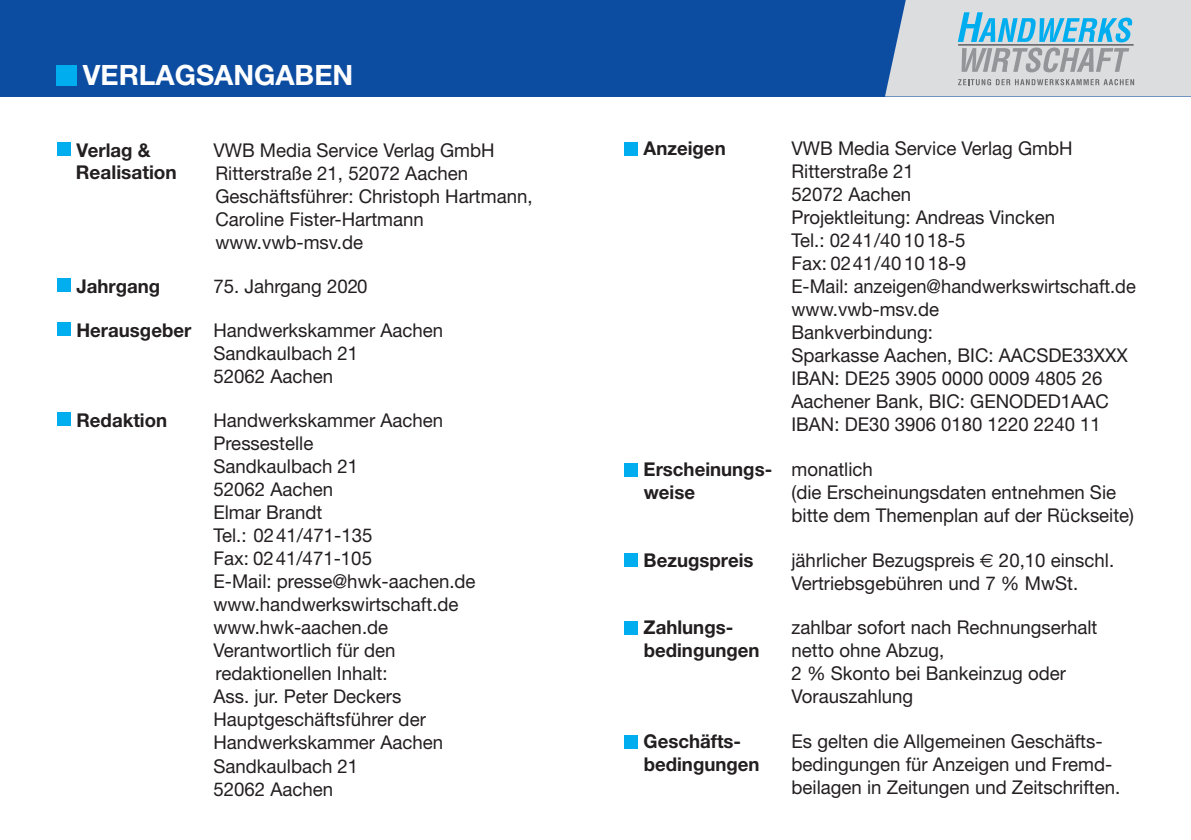
<style>
.page{position:relative;width:1191px;height:840px;background:#fff}
.page>*{position:absolute;margin:0;border:0;box-sizing:border-box;transform-origin:0 0}
.t1{font:700 28px "Helvetica Neue";color:#fff}
.t2{font:19px/23px "Helvetica Neue";color:#231f20}
.t3{font:700 19px/23px "Helvetica Neue";color:#231f20}
.s1{font-weight:700}
.s2{font-weight:400}
.s3{font-family:"Euro Sans"}
</style>
<div class="page">
<div style="left:0;top:0;width:1191px;height:96px;background:#0d4da1"></div>
<svg style="left:885px;top:0;width:306px;height:96px;background:#bcccd6"></svg>
<div style="left:57px;top:65px;width:20px;height:20px;background:#00aeef"></div>
<div style="left:57px;top:142px;width:13px;height:14px;background:#00aeef"></div>
<div style="left:57px;top:412px;width:13px;height:14px;background:#00aeef"></div>
<div style="left:57px;top:322px;width:13px;height:14px;background:#00aeef"></div>
<div style="left:57px;top:278px;width:13px;height:14px;background:#00aeef"></div>
<div style="left:624px;top:142px;width:13px;height:14px;background:#00aeef"></div>
<div style="left:624px;top:462px;width:13px;height:14px;background:#00aeef"></div>
<div style="left:624px;top:553px;width:13px;height:14px;background:#00aeef"></div>
<div style="left:624px;top:620px;width:13px;height:14px;background:#00aeef"></div>
<div style="left:624px;top:734px;width:13px;height:14px;background:#00aeef"></div>
<h1 class="t1" style="left:83px;top:65px;width:272px">VERLAGSANGABEN</h1>
<p class="t3" style="left:76px;top:140px;width:75px">Verlag &amp;</p>
<p class="t2" style="left:213px;top:140px;width:321px">VWB Media Service Verlag GmbH<br>Ritterstraße 21, 52072 Aachen<br>Geschäftsführer: Christoph Hartmann,<br>Caroline Fister-Hartmann www.vwb-msv.de</p>
<p class="t3" style="left:76px;top:276px;width:85px">Jahrgang</p>
<p class="t2" style="left:213px;top:276px;width:156px">75. Jahrgang 2020</p>
<p class="t2" style="left:213px;top:320px;width:231px;text-indent:-137px"><span class="s1">Herausgeber</span> Handwerkskammer Aachen<br>Sandkaulbach 21<br>52062 Aachen</p>
<p class="t3" style="left:76px;top:410px;width:92px">Redaktion</p>
<p class="t2" style="left:213px;top:410px;width:264px">Handwerkskammer Aachen<br>Pressestelle<br>Sandkaulbach 21<br>52062 Aachen<br>Elmar Brandt<br>Tel.: 0241/471-135<br>Fax: 0241/471-105<br>E-Mail: presse@hwk-aachen.de www.handwerkswirtschaft.de www.hwk-aachen.de<br>Verantwortlich für den redaktionellen Inhalt:<br>Ass. jur. Peter Deckers<br>Hauptgeschäftsführer der<br>Handwerkskammer Aachen<br>Sandkaulbach 21<br>52062 Aachen</p>
<p class="t3" style="left:76px;top:163px;width:102px">Realisation</p>
<p class="t3" style="left:643px;top:138px;width:84px">Anzeigen</p>
<p class="t2" style="left:791px;top:138px;width:346px">VWB Media Service Verlag GmbH<br>Ritterstraße 21<br>52072 Aachen<br>Projektleitung: Andreas Vincken<br>Tel.: 0241/40 10 18-5<br>Fax: 0241/40 10 18-9<br>E-Mail: anzeigen@handwerkswirtschaft.de www.vwb-msv.de<br>Bankverbindung:<br>Sparkasse Aachen, BIC: AACSDE33XXX<br>IBAN: DE25 3905 0000 0009 4805 26<br>Aachener Bank, BIC: GENODED1AAC<br>IBAN: DE30 3906 0180 1220 2240 11</p>
<p class="t3" style="left:643px;top:459px;width:231px">Erscheinungs- <span class="s2">monatlich </span>weise</p>
<p class="t2" style="left:791px;top:482px;width:344px">(die Erscheinungsdaten entnehmen Sie bitte dem Themenplan auf der Rückseite)</p>
<p class="t3" style="left:643px;top:549px;width:111px">Bezugspreis</p>
<p class="t2" style="left:791px;top:550px;width:324px">jährlicher Bezugspreis <span class="s3">€</span> 20,10 einschl.<br>Vertriebsgebühren und 7 % MwSt.</p>
<p class="t3" style="left:643px;top:617px;width:91px">Zahlungs-</p>
<p class="t2" style="left:791px;top:617px;width:307px">zahlbar sofort nach Rechnungserhalt</p>
<p class="t3" style="left:643px;top:640px;width:117px">bedingungen</p>
<p class="t2" style="left:791px;top:640px;width:276px">netto ohne Abzug,<br>2 % Skonto bei Bankeinzug oder<br>Vorauszahlung</p>
<p class="t3" style="left:643px;top:731px;width:99px">Geschäfts-</p>
<p class="t2" style="left:791px;top:731px;width:313px">Es gelten die Allgemeinen Geschäfts-</p>
<p class="t3" style="left:643px;top:754px;width:117px">bedingungen</p>
<p class="t2" style="left:791px;top:754px;width:330px">bedingungen für Anzeigen und Fremd&shy;beilagen in Zeitungen und Zeitschriften.</p>
</div>
